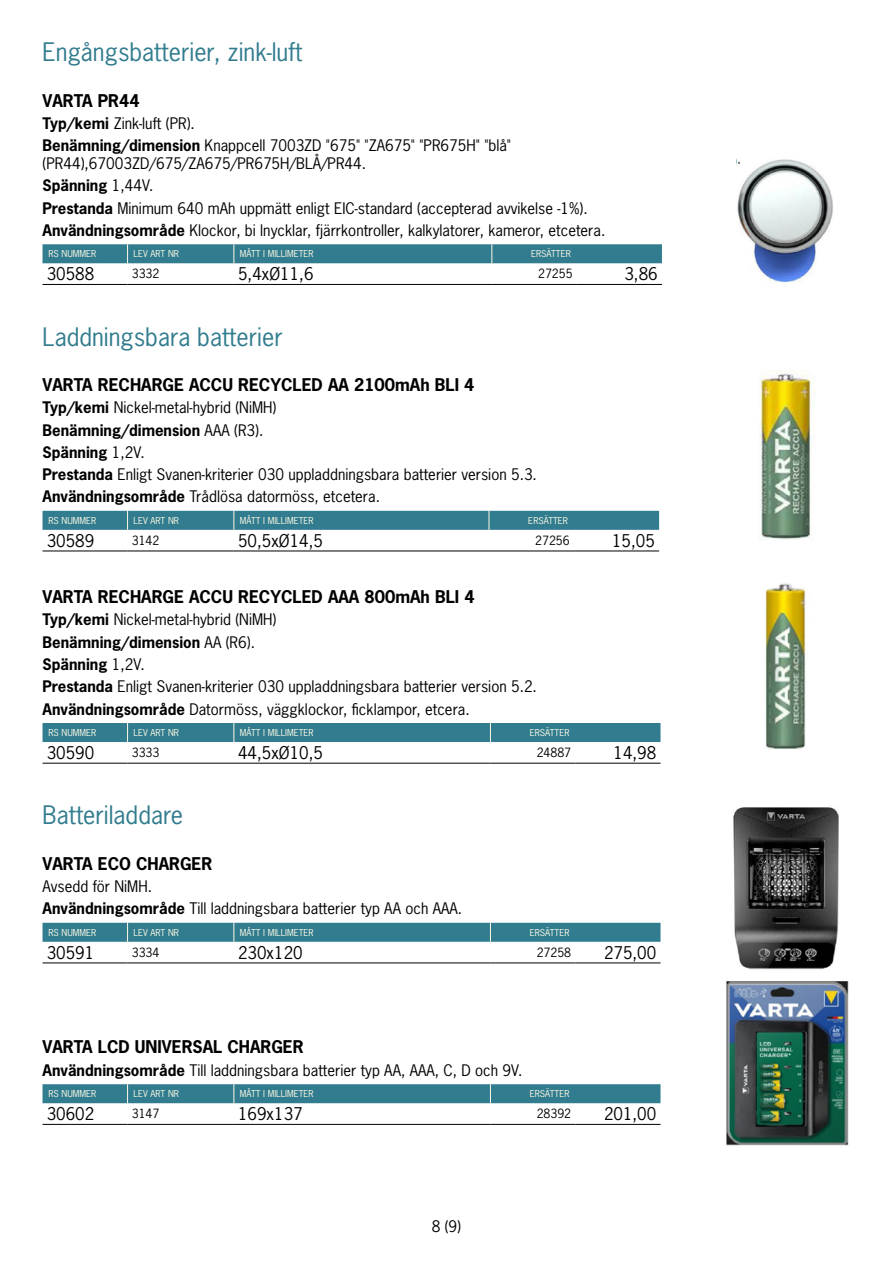
<style>
.page{position:relative;width:893px;height:1263px;background:#fff}
.page>*{position:absolute;margin:0;border:0;box-sizing:border-box;transform-origin:0 0}
.Rubrik_2{font:24px "News Gothic Std";color:#317c8e}
.Rubrik_3{font:700 16.5px "News Gothic Std";color:#000}
.Brödtext_11pkt{font:16.5px "News Gothic Std";color:#000}
.Brödtext_10_pkt{font:15px/18px "News Gothic Std";color:#000}
.Brödtext_10_pkt-2{font:700 15px "News Gothic Std";color:#000}
.Brödtext_11pkt-2{font:12px "News Gothic Std";color:#000}
.Tabellhuvudrad{font:9px "News Gothic Std";color:#fefae6}
.s1{font-weight:700}
.s2{font-weight:400}
</style>
<div class="page">
<hr style="left:43px;top:284px;width:85px;height:1px;background:#000">
<hr style="left:128px;top:284px;width:106px;height:1px;background:#000">
<hr style="left:492px;top:284px;width:85px;height:1px;background:#000">
<hr style="left:577px;top:284px;width:85px;height:1px;background:#000">
<div style="left:43px;top:244px;width:619px;height:19px;background:#317c8e"></div>
<hr style="left:234px;top:284px;width:258px;height:1px;background:#000">
<hr style="left:43px;top:551px;width:85px;height:1px;background:#000">
<hr style="left:128px;top:551px;width:106px;height:1px;background:#000">
<hr style="left:489px;top:551px;width:85px;height:1px;background:#000">
<hr style="left:574px;top:551px;width:85px;height:1px;background:#000">
<div style="left:43px;top:511px;width:616px;height:19px;background:#317c8e"></div>
<hr style="left:234px;top:551px;width:255px;height:1px;background:#000">
<hr style="left:43px;top:763px;width:85px;height:1px;background:#000">
<hr style="left:128px;top:763px;width:106px;height:1px;background:#000">
<hr style="left:490px;top:763px;width:85px;height:1px;background:#000">
<hr style="left:575px;top:763px;width:85px;height:1px;background:#000">
<div style="left:43px;top:723px;width:617px;height:19px;background:#317c8e"></div>
<hr style="left:234px;top:763px;width:256px;height:1px;background:#000">
<hr style="left:43px;top:963px;width:85px;height:1px;background:#000">
<hr style="left:128px;top:963px;width:106px;height:1px;background:#000">
<hr style="left:490px;top:963px;width:85px;height:1px;background:#000">
<hr style="left:575px;top:963px;width:85px;height:1px;background:#000">
<div style="left:43px;top:923px;width:617px;height:19px;background:#317c8e"></div>
<hr style="left:234px;top:963px;width:256px;height:1px;background:#000">
<hr style="left:43px;top:1124px;width:85px;height:1px;background:#000">
<hr style="left:128px;top:1124px;width:106px;height:1px;background:#000">
<hr style="left:490px;top:1124px;width:85px;height:1px;background:#000">
<hr style="left:575px;top:1124px;width:85px;height:1px;background:#000">
<div style="left:43px;top:1084px;width:617px;height:19px;background:#317c8e"></div>
<hr style="left:234px;top:1124px;width:256px;height:1px;background:#000">
<img style="left:759px;top:371px;width:54px;height:168px">
<img style="left:765px;top:583px;width:42px;height:166px">
<img style="left:733px;top:807px;width:106px;height:163px">
<img style="left:726px;top:981px;width:123px;height:165px">
<img style="left:737px;top:159px;width:96px;height:124px">
<h2 class="Rubrik_2" style="left:43px;top:37px;width:261px">Engångsbatterier, zink-luft</h2>
<h3 class="Rubrik_3" style="left:43px;top:89px;width:99px">VARTA PR44</h3>
<p class="Brödtext_10_pkt" style="left:43px;top:114px;width:154px"><span class="s1">Typ/kemi</span> Zink-luft (PR).</p>
<p class="Brödtext_10_pkt" style="left:43px;top:136px;width:470px"><span class="s1">Benämning/dimension</span> Knappcell 7003ZD "675" "ZA675" "PR675H" "blå" (PR44),67003ZD/675/ZA675/PR675H/BLÅ/PR44.</p>
<p class="Brödtext_10_pkt-2" style="left:43px;top:176px;width:112px">Spänning <span class="s2">1,44V.</span></p>
<p class="Brödtext_10_pkt" style="left:43px;top:199px;width:547px"><span class="s1">Prestanda</span> Minimum 640 mAh uppmätt enligt EIC-standard (accepterad avvikelse -1%).</p>
<p class="Brödtext_10_pkt" style="left:43px;top:221px;width:564px"><span class="s1">Användningsområde</span> Klockor, bi lnycklar, fjärrkontroller, kalkylatorer, kameror, etcetera.</p>
<p class="Tabellhuvudrad" style="left:49px;top:248px;width:49px">RS NUMMER</p>
<p class="Tabellhuvudrad" style="left:134px;top:248px;width:47px">LEV ART NR</p>
<p class="Tabellhuvudrad" style="left:240px;top:248px;width:75px">MÅTT I MILLIMETER</p>
<p class="Tabellhuvudrad" style="left:531px;top:248px;width:41px">ERSÄTTER</p>
<p class="Brödtext_11pkt" style="left:47px;top:263px;width:49px">30588</p>
<p class="Brödtext_11pkt-2" style="left:132px;top:266px;width:29px">3332</p>
<p class="Brödtext_11pkt" style="left:238px;top:263px;width:77px">5,4xØ11,6</p>
<p class="Brödtext_11pkt-2" style="left:538px;top:266px;width:36px">27255</p>
<p class="Brödtext_11pkt" style="left:624px;top:263px;width:35px">3,86</p>
<h2 class="Rubrik_2" style="left:43px;top:321px;width:242px">Laddningsbara batterier</h2>
<h3 class="Rubrik_3" style="left:43px;top:374px;width:433px">VARTA RECHARGE ACCU RECYCLED AA 2100mAh BLI 4</h3>
<p class="Brödtext_10_pkt" style="left:43px;top:398px;width:235px"><span class="s1">Typ/kemi</span> Nickel-metal-hybrid (NiMH)</p>
<p class="Brödtext_10_pkt-2" style="left:43px;top:420px;width:222px">Benämning/dimension <span class="s2">AAA (R3).</span></p>
<p class="Brödtext_10_pkt-2" style="left:43px;top:442px;width:104px">Spänning <span class="s2">1,2V.</span></p>
<p class="Brödtext_10_pkt" style="left:43px;top:465px;width:496px"><span class="s1">Prestanda</span> Enligt Svanen-kriterier 030 uppladdningsbara batterier version 5.3.</p>
<p class="Brödtext_10_pkt" style="left:43px;top:487px;width:339px"><span class="s1">Användningsområde</span> Trådlösa datormöss, etcetera.</p>
<p class="Tabellhuvudrad" style="left:49px;top:515px;width:49px">RS NUMMER</p>
<p class="Tabellhuvudrad" style="left:134px;top:515px;width:47px">LEV ART NR</p>
<p class="Tabellhuvudrad" style="left:240px;top:515px;width:75px">MÅTT I MILLIMETER</p>
<p class="Tabellhuvudrad" style="left:528px;top:515px;width:41px">ERSÄTTER</p>
<p class="Brödtext_11pkt" style="left:47px;top:530px;width:49px">30589</p>
<p class="Brödtext_11pkt-2" style="left:132px;top:533px;width:29px">3142</p>
<p class="Brödtext_11pkt" style="left:238px;top:530px;width:86px">50,5xØ14,5</p>
<p class="Brödtext_11pkt-2" style="left:535px;top:533px;width:36px">27256</p>
<p class="Brödtext_11pkt" style="left:612px;top:530px;width:44px">15,05</p>
<h3 class="Rubrik_3" style="left:43px;top:586px;width:434px">VARTA RECHARGE ACCU RECYCLED AAA 800mAh BLI 4</h3>
<p class="Brödtext_10_pkt" style="left:43px;top:611px;width:235px"><span class="s1">Typ/kemi</span> Nickel-metal-hybrid (NiMH)</p>
<p class="Brödtext_10_pkt-2" style="left:43px;top:632px;width:214px">Benämning/dimension <span class="s2">AA (R6).</span></p>
<p class="Brödtext_10_pkt-2" style="left:43px;top:654px;width:104px">Spänning <span class="s2">1,2V.</span></p>
<p class="Brödtext_10_pkt" style="left:43px;top:677px;width:496px"><span class="s1">Prestanda</span> Enligt Svanen-kriterier 030 uppladdningsbara batterier version 5.2.</p>
<p class="Brödtext_10_pkt" style="left:43px;top:700px;width:429px"><span class="s1">Användningsområde</span> Datormöss, väggklockor, ficklampor, etcera.</p>
<p class="Tabellhuvudrad" style="left:49px;top:727px;width:49px">RS NUMMER</p>
<p class="Tabellhuvudrad" style="left:134px;top:727px;width:47px">LEV ART NR</p>
<p class="Tabellhuvudrad" style="left:240px;top:727px;width:75px">MÅTT I MILLIMETER</p>
<p class="Tabellhuvudrad" style="left:530px;top:727px;width:41px">ERSÄTTER</p>
<p class="Brödtext_11pkt" style="left:47px;top:742px;width:49px">30590</p>
<p class="Brödtext_11pkt-2" style="left:132px;top:745px;width:29px">3333</p>
<p class="Brödtext_11pkt" style="left:238px;top:742px;width:86px">44,5xØ10,5</p>
<p class="Brödtext_11pkt-2" style="left:537px;top:745px;width:36px">24887</p>
<p class="Brödtext_11pkt" style="left:613px;top:742px;width:44px">14,98</p>
<h2 class="Rubrik_2" style="left:43px;top:800px;width:142px">Batteriladdare</h2>
<h3 class="Rubrik_3" style="left:43px;top:852px;width:171px">VARTA ECO CHARGER</h3>
<p class="Brödtext_10_pkt" style="left:43px;top:877px;width:111px">Avsedd för NiMH.</p>
<p class="Brödtext_10_pkt" style="left:43px;top:899px;width:421px"><span class="s1">Användningsområde</span> Till laddningsbara batterier typ AA och AAA.</p>
<p class="Tabellhuvudrad" style="left:49px;top:926px;width:49px">RS NUMMER</p>
<p class="Tabellhuvudrad" style="left:134px;top:926px;width:47px">LEV ART NR</p>
<p class="Tabellhuvudrad" style="left:240px;top:926px;width:75px">MÅTT I MILLIMETER</p>
<p class="Tabellhuvudrad" style="left:530px;top:926px;width:41px">ERSÄTTER</p>
<p class="Brödtext_11pkt" style="left:47px;top:942px;width:49px">30591</p>
<p class="Brödtext_11pkt-2" style="left:132px;top:945px;width:29px">3334</p>
<p class="Brödtext_11pkt" style="left:238px;top:942px;width:66px">230x120</p>
<p class="Brödtext_11pkt-2" style="left:537px;top:945px;width:36px">27258</p>
<p class="Brödtext_11pkt" style="left:604px;top:942px;width:54px">275,00</p>
<h3 class="Rubrik_3" style="left:43px;top:1036px;width:263px">VARTA LCD UNIVERSAL CHARGER</h3>
<p class="Brödtext_10_pkt" style="left:43px;top:1061px;width:482px"><span class="s1">Användningsområde</span> Till laddningsbara batterier typ AA, AAA, C, D och 9V.</p>
<p class="Tabellhuvudrad" style="left:49px;top:1088px;width:49px">RS NUMMER</p>
<p class="Tabellhuvudrad" style="left:134px;top:1088px;width:47px">LEV ART NR</p>
<p class="Tabellhuvudrad" style="left:240px;top:1088px;width:75px">MÅTT I MILLIMETER</p>
<p class="Tabellhuvudrad" style="left:530px;top:1088px;width:41px">ERSÄTTER</p>
<p class="Brödtext_11pkt" style="left:47px;top:1103px;width:49px">30602</p>
<p class="Brödtext_11pkt-2" style="left:132px;top:1106px;width:29px">3147</p>
<p class="Brödtext_11pkt" style="left:238px;top:1103px;width:66px">169x137</p>
<p class="Brödtext_11pkt-2" style="left:537px;top:1106px;width:36px">28392</p>
<p class="Brödtext_11pkt" style="left:604px;top:1103px;width:54px">201,00</p>
<p class="Brödtext_10_pkt" style="left:432px;top:1217px;width:31px">8 (9)</p>
</div>
